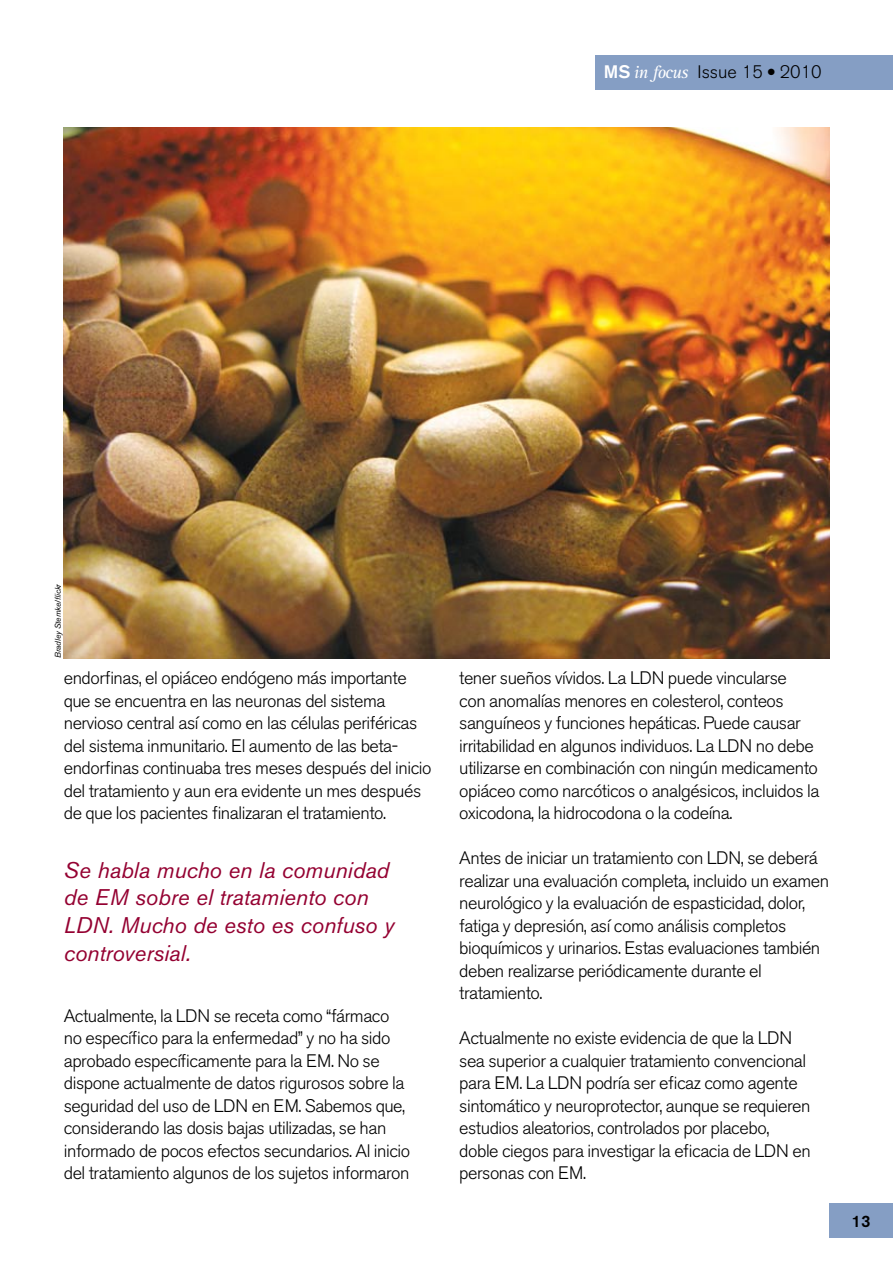
<style>
.page{position:relative;width:893px;height:1263px;background:#fff}
.page>*{position:absolute;margin:0;border:0;box-sizing:border-box;transform-origin:0 0}
.t1{font:italic 22.5px/27.8px "Akzidenz Grotesk BE";color:#940031}
.t2{font:300 18px/22.5px "Akzidenz Grotesk BE";letter-spacing:-.025em;color:#000}
.t3{font:300 18px "Akzidenz Grotesk BE";color:#000}
.t4{font:500 16.5px "Akzidenz Grotesk BE";color:#000}
.t5{font:italic 8.25px "Akzidenz Grotesk BE";letter-spacing:-.005em;color:#000}
.s1{font-weight:500;color:#fff}
.s2{font-family:"Rotis Serif";font-weight:400;font-style:italic;color:#fff}
</style>
<div class="page">
<div style="left:595px;top:55px;width:298px;height:34px;background:#859ec4"></div>
<div style="left:829px;top:1203px;width:64px;height:34px;background:#859ec4"></div>
<img style="left:64px;top:128px;width:765px;height:530px">
<p class="t3" style="left:604px;top:62px;width:219px"><span class="s1">MS</span> <span class="s2">in focus</span> Issue 15 ● 2010</p>
<p class="t5" style="left:53px;top:658px;width:76px;rotate:-90deg">Bradley Stemke/flickr</p>
<p class="t2" style="left:64px;top:667px;width:369px">endorfinas, el opiáceo endógeno más importante que se encuentra en las neuronas del sistema nervioso central así como en las células periféricas del sistema inmunitario. El aumento de las beta&shy;endorfinas continuaba tres meses después del inicio del tratamiento y aun era evidente un mes después de que los pacientes finalizaran el tratamiento.</p>
<p class="t1" style="left:64px;top:856px;width:332px">Se habla mucho en la comunidad de EM sobre el tratamiento con<br>LDN. Mucho de esto es confuso y controversial.</p>
<p class="t2" style="left:64px;top:1004px;width:348px">Actualmente, la LDN se receta como “fármaco no específico para la enfermedad” y no ha sido aprobado específicamente para la EM. No se dispone actualmente de datos rigurosos sobre la seguridad del uso de LDN en EM. Sabemos que, considerando las dosis bajas utilizadas, se han informado de pocos efectos secundarios. Al inicio del tratamiento algunos de los sujetos informaron</p>
<p class="t2" style="left:459px;top:667px;width:362px">tener sueños vívidos. La LDN puede vincularse<br>con anomalías menores en colesterol, conteos sanguíneos y funciones hepáticas. Puede causar irritabilidad en algunos individuos. La LDN no debe utilizarse en combinación con ningún medicamento opiáceo como narcóticos o analgésicos, incluidos la oxicodona, la hidrocodona o la codeína.</p>
<p class="t2" style="left:459px;top:847px;width:371px">Antes de iniciar un tratamiento con LDN, se deberá realizar una evaluación completa, incluido un examen neurológico y la evaluación de espasticidad, dolor, fatiga y depresión, así como análisis completos bioquímicos y urinarios. Estas evaluaciones también deben realizarse periódicamente durante el tratamiento.</p>
<p class="t2" style="left:459px;top:1027px;width:353px">Actualmente no existe evidencia de que la LDN sea superior a cualquier tratamiento convencional para EM. La LDN podría ser eficaz como agente sintomático y neuroprotector, aunque se requieren estudios aleatorios, controlados por placebo, doble ciegos para investigar la eficacia de LDN en personas con EM.</p>
<p class="t4" style="left:852px;top:1211px;width:20px">13</p>
</div>
